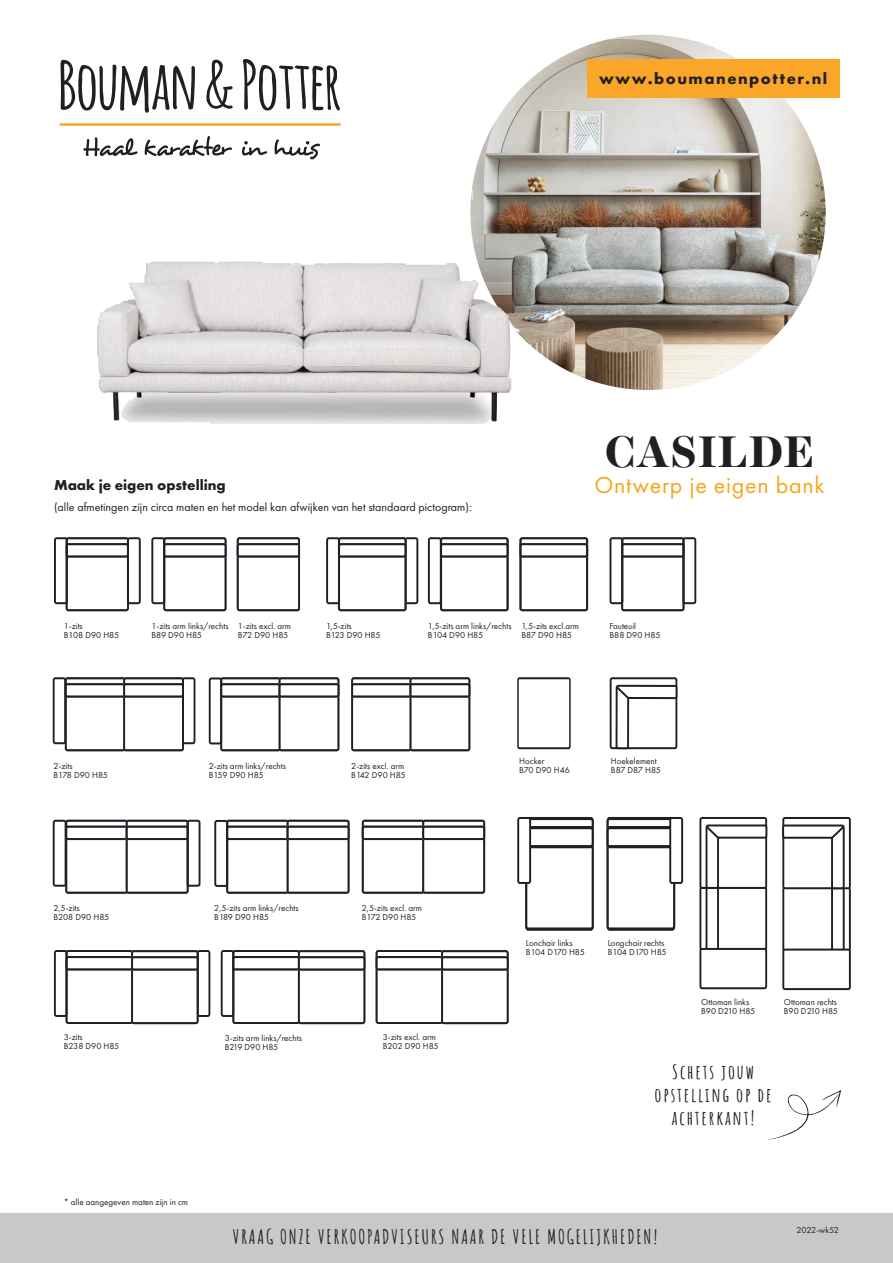
<style>
.page{position:relative;width:893px;height:1263px;background:#fff}
.page>*{position:absolute;margin:0;border:0;box-sizing:border-box;transform-origin:0 0}
.t1{font:700 45px "Harrietv 2 Display";letter-spacing:.025em;color:#231f20}
.t2{font:24px "Futura PT";letter-spacing:.03em;color:#f9a51b}
.t3{font:700 19.5px "Amatic SC";letter-spacing:.09em;color:#231f20}
.t4{font:700 16.5px "Futura PT";letter-spacing:.09em;color:#231f20}
.t5{font:700 15px "Futura PT";color:#231f20}
.t6{font:12px "Futura PT";color:#231f20}
.t7{font:9px/9px "Futura PT";color:#231f20}
.t8{font:9px "Futura PT";letter-spacing:-.02em;color:#231f20}
</style>
<div class="page">
<div style="left:0;top:1213px;width:893px;height:50px;background:#c7c8ca"></div>
<svg style="left:237px;top:537px;width:63px;height:74px"></svg>
<svg style="left:54px;top:537px;width:87px;height:74px"></svg>
<svg style="left:609px;top:537px;width:87px;height:74px"></svg>
<svg style="left:151px;top:537px;width:76px;height:74px"></svg>
<svg style="left:326px;top:537px;width:92px;height:74px"></svg>
<svg style="left:519px;top:537px;width:69px;height:74px"></svg>
<svg style="left:428px;top:537px;width:81px;height:74px"></svg>
<svg style="left:362px;top:820px;width:123px;height:74px"></svg>
<svg style="left:214px;top:820px;width:136px;height:74px"></svg>
<svg style="left:54px;top:950px;width:156px;height:74px"></svg>
<svg style="left:221px;top:950px;width:144px;height:74px"></svg>
<svg style="left:376px;top:950px;width:133px;height:74px"></svg>
<svg style="left:610px;top:677px;width:67px;height:72px"></svg>
<svg style="left:517px;top:677px;width:54px;height:72px"></svg>
<svg style="left:782px;top:817px;width:69px;height:173px"></svg>
<svg style="left:699px;top:817px;width:68px;height:172px"></svg>
<svg style="left:517px;top:817px;width:77px;height:114px"></svg>
<svg style="left:607px;top:817px;width:76px;height:114px"></svg>
<svg style="left:767px;top:1090px;width:74px;height:50px"></svg>
<img style="left:470px;top:35px;width:356px;height:355px;border-radius:178px">
<img style="left:97px;top:261px;width:415px;height:163px">
<svg style="left:61px;top:60px;width:134px;height:53px"></svg>
<svg style="left:206px;top:60px;width:27px;height:49px"></svg>
<svg style="left:243px;top:59px;width:97px;height:52px"></svg>
<svg style="left:83px;top:136px;width:237px;height:23px"></svg>
<hr style="left:61px;top:123px;width:279px;height:3px;background:#f9a628">
<div style="left:587px;top:59px;width:252px;height:39px;background:#faa629"></div>
<svg style="left:53px;top:820px;width:147px;height:74px"></svg>
<svg style="left:351px;top:677px;width:119px;height:74px"></svg>
<svg style="left:209px;top:677px;width:130px;height:74px"></svg>
<svg style="left:53px;top:677px;width:142px;height:74px"></svg>
<p class="t4" style="left:599px;top:68px;width:230px">www.boumanenpotter.nl</p>
<p class="t5" style="left:54px;top:476px;width:173px">Maak je eigen opstelling</p>
<p class="t6" style="left:54px;top:500px;width:419px">(alle afmetingen zijn circa maten en het model kan afwijken van het standaard pictogram):</p>
<p class="t1" style="left:605px;top:421px;width:210px">CASILDE</p>
<p class="t2" style="left:594px;top:471px;width:232px">Ontwerp je eigen bank</p>
<p class="t7" style="left:64px;top:621px;width:57px">1-zits<br>B108 D90 H85</p>
<p class="t7" style="left:151px;top:621px;width:79px">1-zits arm links/rechts<br>B89 D90 H85</p>
<p class="t7" style="left:238px;top:621px;width:55px">1-zits excl. arm<br>B72 D90 H85</p>
<p class="t7" style="left:326px;top:621px;width:27px">1,5-zits</p>
<p class="t7" style="left:326px;top:630px;width:56px">B123 D90 H85</p>
<p class="t7" style="left:428px;top:621px;width:85px">1,5-zits arm links/rechts<br>B104 D90 H85</p>
<p class="t7" style="left:521px;top:621px;width:59px">1,5-zits excl.arm<br>B87 D90 H85</p>
<p class="t7" style="left:609px;top:621px;width:52px">Fauteuil<br>B88 D90 H85</p>
<p class="t7" style="left:53px;top:761px;width:56px">2-zits<br>B178 D90 H85</p>
<p class="t7" style="left:53px;top:904px;width:57px">2,5-zits<br>B208 D90 H85</p>
<p class="t7" style="left:209px;top:761px;width:79px">2-zits arm links/rechts<br>B159 D90 H85</p>
<p class="t7" style="left:214px;top:904px;width:86px">2,5-zits arm links/rechts<br>B189 D90 H85</p>
<p class="t7" style="left:351px;top:761px;width:56px">2-zits excl. arm<br>B142 D90 H85</p>
<p class="t7" style="left:362px;top:904px;width:62px">2,5-zits excl. arm<br>B172 D90 H85</p>
<p class="t7" style="left:64px;top:1032px;width:57px">3-zits<br>B238 D90 H85</p>
<p class="t7" style="left:383px;top:1032px;width:57px">3-zits excl. arm<br>B202 D90 H85</p>
<p class="t7" style="left:225px;top:1033px;width:79px">3-zits arm links/rechts</p>
<p class="t7" style="left:225px;top:1042px;width:55px">B219 D90 H85</p>
<p class="t7" style="left:64px;top:1197px;width:126px">* alle aangegeven maten zijn in cm</p>
<p class="t7" style="left:519px;top:756px;width:52px">Hocker<br>B70 D90 H46</p>
<p class="t7" style="left:611px;top:756px;width:47px">Hoekelement</p>
<p class="t8" style="left:611px;top:764px;width:52px">B87 D87 H85</p>
<p class="t7" style="left:526px;top:938px;width:60px">Lonchair links<br>B104 D170 H85</p>
<p class="t7" style="left:608px;top:938px;width:60px">Longchair rechts<br>B104 D170 H85</p>
<p class="t7" style="left:701px;top:997px;width:56px">Ottoman links<br>B90 D210 H85</p>
<p class="t7" style="left:784px;top:997px;width:56px">Ottoman rechts<br>B90 D210 H85</p>
<p class="t3" style="left:672px;top:1056px;width:83px">Schets jouw</p>
<p class="t3" style="left:655px;top:1080px;width:119px">opstelling op de</p>
<p class="t3" style="left:672px;top:1103px;width:84px">achterkant!</p>
<p class="t3" style="left:233px;top:1221px;width:426px">VRAAG ONZE VERKOOPADVISEURS NAAR DE VELE MOGELIJKHEDEN!</p>
<p class="t7" style="left:796px;top:1225px;width:44px">2022-wk52</p>
</div>
